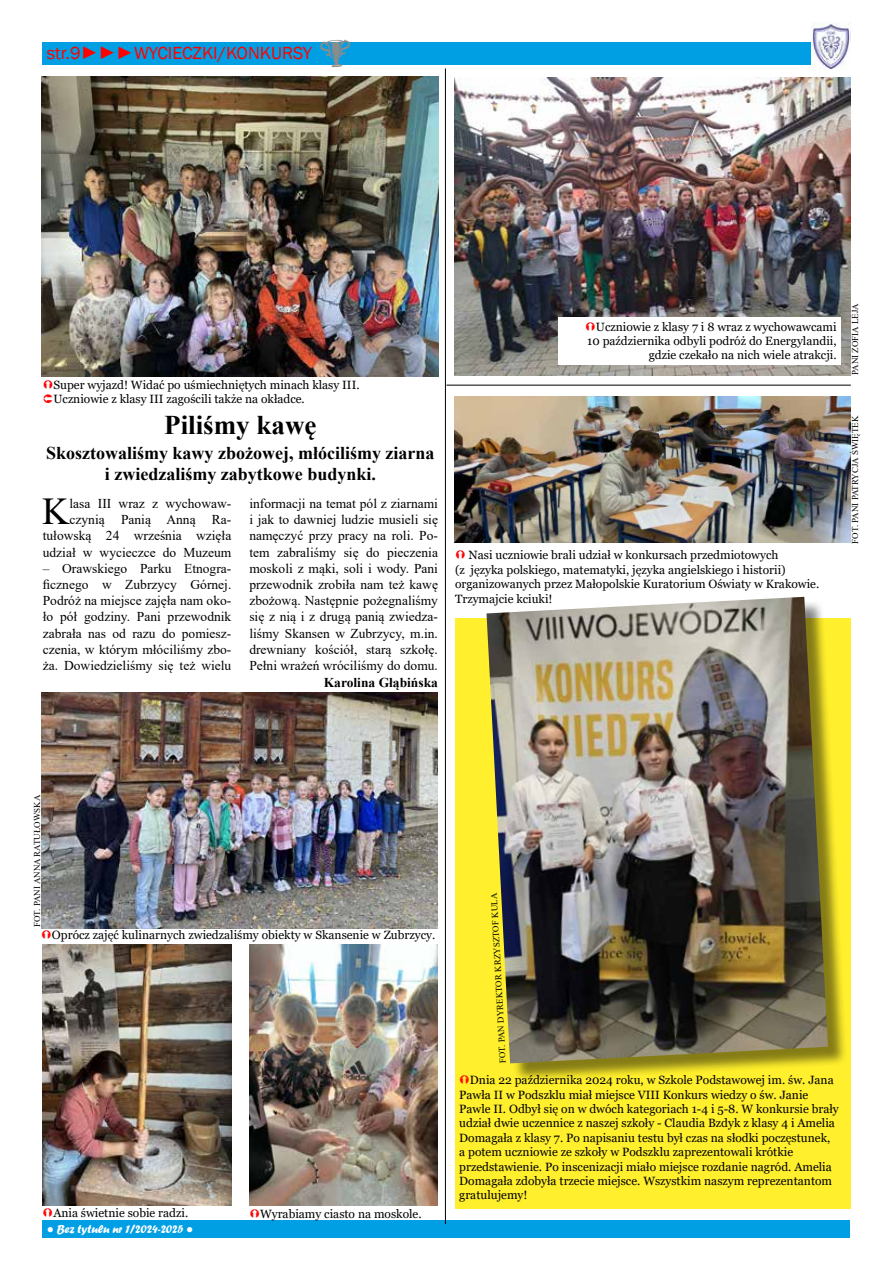
<style>
.page{position:relative;width:893px;height:1263px;background:#fff}
.page>*{position:absolute;margin:0;border:0;box-sizing:border-box;transform-origin:0 0}
.t1{font:37.95px "Times New Roman";color:#000}
.t2{font:700 27px "Times New Roman";color:#000}
.t3{font:700 18px/21.6px "Times New Roman";color:#000;text-align:center}
.t4{font:18px "Franklin Gothic";color:#f00}
.t5{font:13.5px/16.2px "Times New Roman";color:#000;text-align:justify}
.t6{font:700 13.5px "Times New Roman";color:#000}
.t7{font:12px/14.4px "Georgia";color:#000}
.t8{font:12px "Forte";letter-spacing:-.01em;color:#fff}
.t9{font:9px "Times New Roman";color:#000}
.s1{font-family:"Times New Roman"}
.s2{font-family:"Garamond"}
</style>
<div class="page">
<div style="left:43px;top:1220px;width:807px;height:17px;background:#009fe3"></div>
<div style="left:43px;top:43px;width:807px;height:22px;background:#009fe3"></div>
<img style="left:811px;top:22px;width:39px;height:47px">
<hr style="left:445px;top:68px;width:1px;height:1156px;background:#000">
<img style="left:42px;top:77px;width:396px;height:299px">
<img style="left:455px;top:78px;width:396px;height:297px">
<div style="left:558px;top:317px;width:283px;height:47px;background:#fff"></div>
<img style="left:43px;top:944px;width:189px;height:261px">
<img style="left:249px;top:944px;width:189px;height:261px">
<img style="left:41px;top:693px;width:397px;height:235px">
<hr style="left:446px;top:385px;width:405px;height:1px;background:#000">
<img style="left:455px;top:397px;width:396px;height:146px">
<div style="left:455px;top:618px;width:395px;height:590px;background:#ffef2c"></div>
<div style="left:489px;top:600px;width:358px;height:483px;background:#000;opacity:.48"></div>
<img style="left:486px;top:597px;width:342px;height:466px">
<svg style="left:320px;top:42px;width:32px;height:1px"></svg>
<h3 class="t4" style="left:47px;top:42px;width:267px">str.9<span class="s1">►►</span>►WYCIECZKI/KONKURSY</h3>
<p class="t7" style="left:53px;top:377px;width:308px">Super wyjazd! Widać po uśmiechniętych minach klasy III.<br>Uczniowie z klasy III zagościli także na okładce.</p>
<h2 class="t2" style="left:164px;top:405px;width:154px">Piliśmy kawę</h2>
<h3 class="t3" style="left:46px;top:441px;width:390px">Skosztowaliśmy kawy zbożowej, młóciliśmy ziarna i zwiedzaliśmy zabytkowe budynki.</h3>
<p class="t5" style="left:43px;top:495px;width:190px;text-align:right">lasa III wraz z wychowaw&shy;czynią Panią Anną Ra&shy;tułowską 24 września wzięła udział w wycieczce do Muzeum</p>
<p class="t5" style="left:43px;top:560px;width:190px">– Orawskiego Parku Etnogra&shy;ficznego w Zubrzycy Górnej.<br>Podróż na miejsce zajęła nam oko&shy;ło pół godziny. Pani przewodnik zabrała nas od razu do pomiesz&shy;czenia, w którym młóciliśmy zbo&shy;ża. Dowiedzieliśmy się też wielu</p>
<h1 class="t1" style="left:42px;top:485px;width:29px">K</h1>
<p class="t5" style="left:249px;top:495px;width:190px">informacji na temat pól z ziarnami i jak to dawniej ludzie musieli się namęczyć przy pracy na roli. Po&shy;tem zabraliśmy się do pieczenia moskoli z mąki, soli i wody. Pani przewodnik zrobiła nam też kawę zbożową. Następnie pożegnaliśmy się z nią i z drugą panią zwiedza&shy;liśmy Skansen w Zubrzycy, m.in. drewniany kościół, starą szkołę.<br>Pełni wrażeń wróciliśmy do domu.</p>
<p class="t6" style="left:324px;top:673px;width:116px">Karolina Głąbińska</p>
<p class="t7" style="left:587px;top:320px;width:251px;text-align:right">Uczniowie z klasy 7 i 8 wraz z wychowawcami<br>10 października odbyli podróż do Energylandii, gdzie czekało na nich wiele atrakcji.</p>
<p class="t9" style="left:849px;top:375px;width:73px;rotate:-90deg">PANI ZOFIA LEJA</p>
<p class="t7" style="left:455px;top:548px;width:366px;text-indent:14px">Nasi uczniowie brali udział w konkursach przedmiotowych<br>(z języka polskiego, matematyki, języka angielskiego i historii) organizowanych przez Małopolskie Kuratorium Oświaty w Krakowie.<br>Trzymajcie kciuki!</p>
<p class="t9" style="left:849px;top:544px;width:129px;rotate:-90deg">FOT. PANI PATRYCJA ŚWIĘTEK</p>
<p class="t9" style="left:31px;top:927px;width:134px;rotate:-90deg">FOT. PANI ANNA RATUŁOWSKA</p>
<p class="t7" style="left:52px;top:927px;width:385px">Oprócz zajęć kulinarnych zwiedzaliśmy obiekty w Skansenie w Zubrzycy.</p>
<p class="t7" style="left:53px;top:1206px;width:136px">Ania świetnie sobie radzi.</p>
<p class="t7" style="left:260px;top:1206px;width:163px">Wyrabiamy ciasto na moskole.</p>
<p class="t8" style="left:47px;top:1222px;width:148px"><span class="s2">●</span> Bez tytułu nr 1/2024-2025 <span class="s2">●</span></p>
<p class="t9" style="left:496px;top:1063px;width:172px;rotate:-93deg">FOT. PAN DYREKTOR KRZYSZTOF KULA</p>
<p class="t7" style="left:459px;top:1073px;width:381px;text-indent:11px">Dnia 22 października 2024 roku, w Szkole Podstawowej im. św. Jana Pawła II w Podszklu miał miejsce VIII Konkurs wiedzy o św. Janie Pawle II. Odbył się on w dwóch kategoriach 1-4 i 5-8. W konkursie brały udział dwie uczennice z naszej szkoły - Claudia Bzdyk z klasy 4 i Amelia Domagała z klasy 7. Po napisaniu testu był czas na słodki poczęstunek, a potem uczniowie ze szkoły w Podszklu zaprezentowali krótkie przedstawienie. Po inscenizacji miało miejsce rozdanie nagród. Amelia Domagała zdobyła trzecie miejsce. Wszystkim naszym reprezentantom gratulujemy!</p>
</div>
